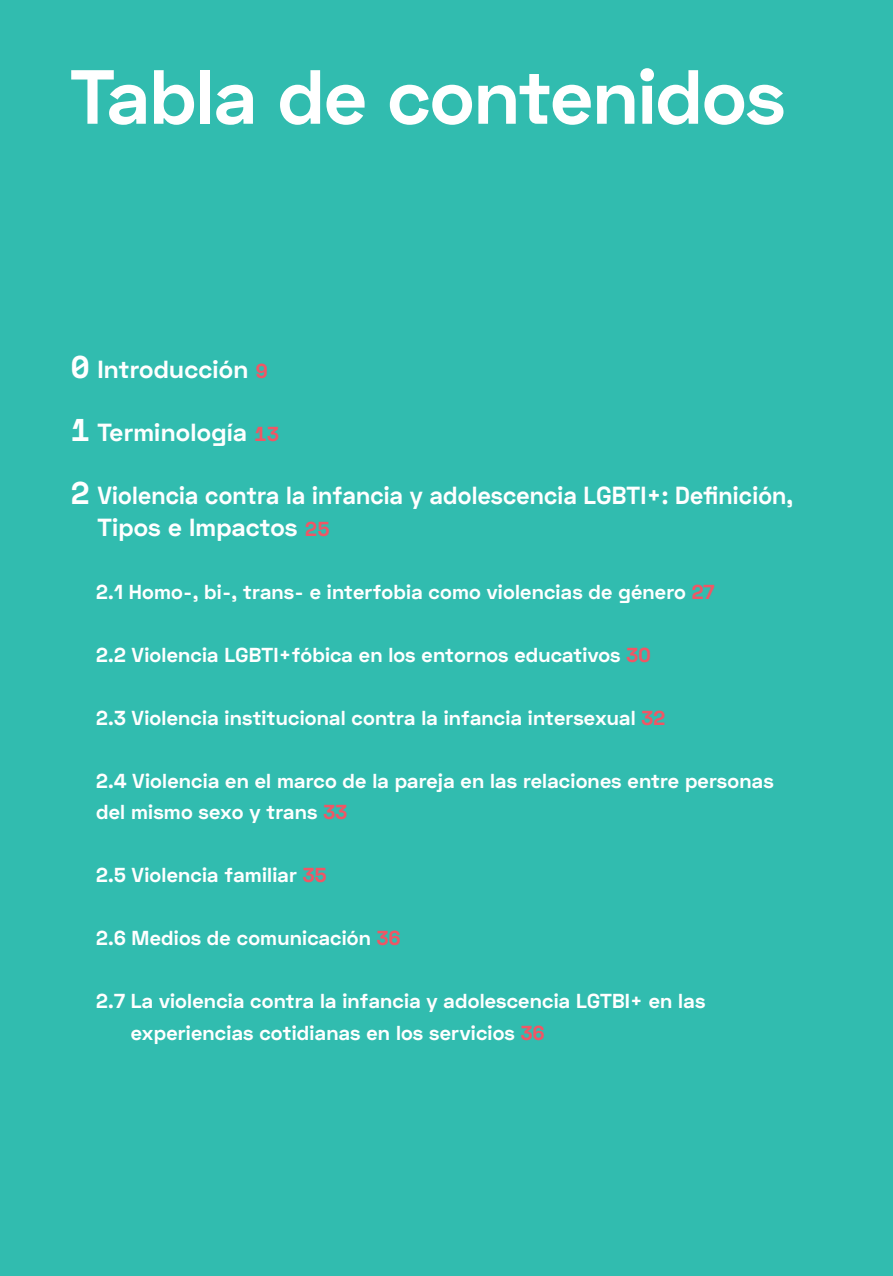
<style>
.page{position:relative;width:893px;height:1276px;background:#31bcaf}
.page>*{position:absolute;margin:0;border:0;box-sizing:border-box;transform-origin:0 0}
.t1{font:700 76.5px "Space Text";letter-spacing:-.005em;color:#fff}
.t2{font:700 24.75px/31.5px "Space Text";letter-spacing:.01em;color:#fff;scale:.95 1}
.t3{font:700 24.75px "Space Text";letter-spacing:.01em;color:#fff}
.t4{font:700 20.25px/31.5px "Space Text";letter-spacing:.01em;color:#fff}
.s1{font-size:31.5px}
.s2{font-size:20.25px;color:#f05665}
.s3{color:#f05665}
</style>
<div class="page">
<h1 class="t1" style="left:70px;top:47px;width:716px">Tabla de contenidos</h1>
<p class="t3" style="left:71px;top:353px;width:199px"><span class="s1">0</span> Introducción <span class="s2">9</span></p>
<p class="t3" style="left:71px;top:416px;width:210px"><span class="s1">1</span> Terminología <span class="s2">13</span></p>
<p class="t2" style="left:97px;top:480px;width:734px;text-indent:-27px"><span class="s1">2</span> Violencia contra la infancia y adolescencia LGBTI+: Definición,<br>Tipos e Impactos <span class="s2">25</span></p>
<p class="t4" style="left:96px;top:576px;width:620px">2.1 Homo-, bi-, trans- e interfobia como violencias de género <span class="s3">27</span></p>
<p class="t4" style="left:96px;top:639px;width:556px">2.2 Violencia LGBTI+fóbica en los entornos educativos <span class="s3">30</span></p>
<p class="t4" style="left:96px;top:702px;width:570px">2.3 Violencia institucional contra la infancia intersexual <span class="s3">32</span></p>
<p class="t4" style="left:96px;top:765px;width:679px">2.4 Violencia en el marco de la pareja en las relaciones entre personas del mismo sexo y trans <span class="s3">33</span></p>
<p class="t4" style="left:96px;top:860px;width:232px">2.5 Violencia familiar <span class="s3">35</span></p>
<p class="t4" style="left:96px;top:923px;width:306px">2.6 Medios de comunicación <span class="s3">36</span></p>
<p class="t4" style="left:131px;top:986px;width:576px;text-indent:-35px">2.7 La violencia contra la infancia y adolescencia LGTBI+ en las experiencias cotidianas en los servicios <span class="s3">36</span></p>
</div>
